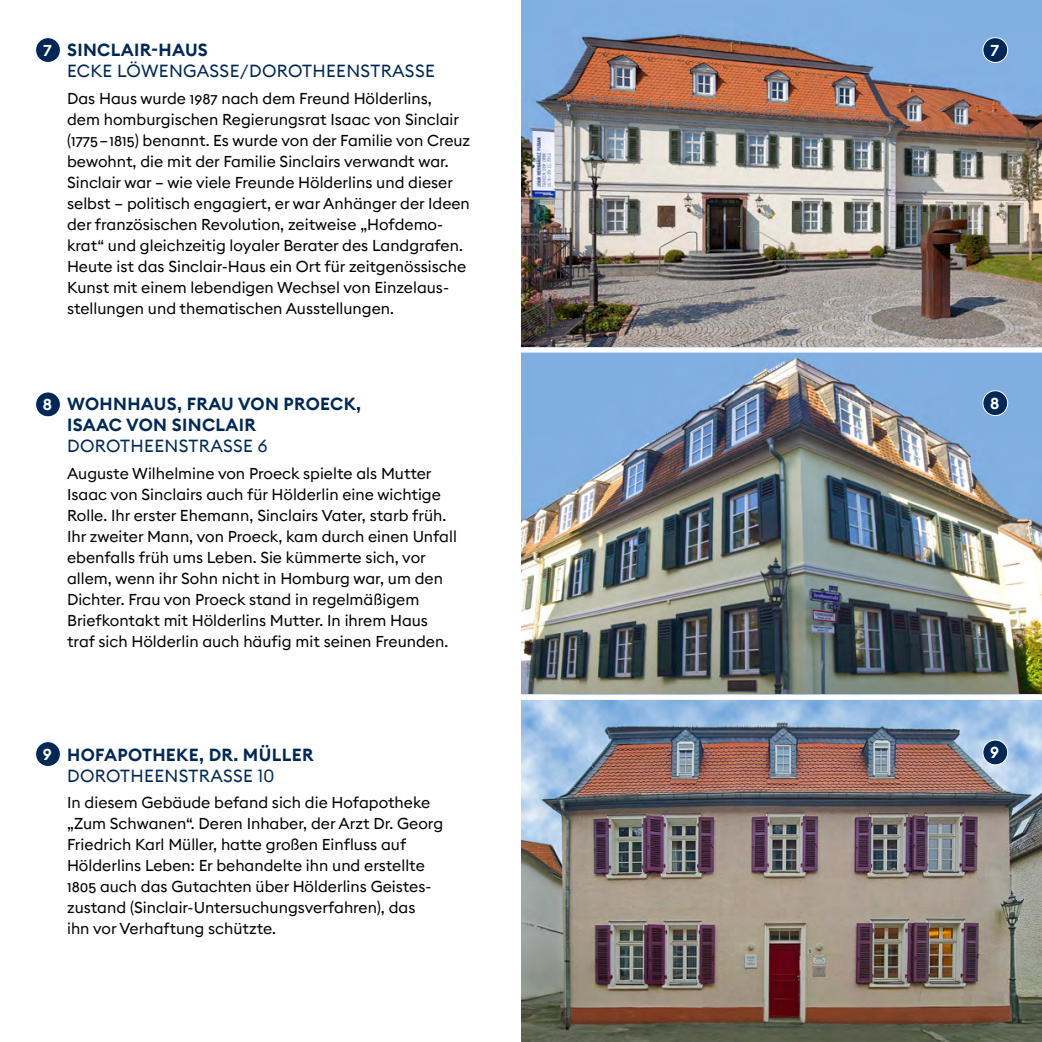
<style>
.page{position:relative;width:1042px;height:1042px;background:#fff}
.page>*{position:absolute;margin:0;border:0;box-sizing:border-box;transform-origin:0 0}
.t1{font:600 17.5px/21px "Euclid Square";letter-spacing:.02em;color:#002856}
.t2{font:17.5px "Euclid Square";letter-spacing:.02em;color:#002856}
.t3{font:15.75px/21px "Euclid Square";color:#000}
.t4{font:600 15.75px "Euclid Square";color:#fff}
</style>
<div class="page">
<img style="left:521px;top:0;width:521px;height:694px">
<img style="left:521px;top:700px;width:521px;height:342px">
<div style="left:521px;top:347px;width:521px;height:5px;background:#fff"></div>
<div style="left:983px;top:391px;width:24px;height:24px;background:#002856;border-radius:50%"></div>
<div style="left:982px;top:390px;width:26px;height:26px;border:1px solid #fff;border-radius:50%"></div>
<div style="left:983px;top:740px;width:24px;height:25px;background:#002856;border-radius:50%"></div>
<div style="left:982px;top:739px;width:26px;height:26px;border:1px solid #fff;border-radius:50%"></div>
<div style="left:983px;top:38px;width:24px;height:24px;background:#002856;border-radius:50%"></div>
<div style="left:982px;top:37px;width:26px;height:26px;border:1px solid #fff;border-radius:50%"></div>
<div style="left:36px;top:38px;width:24px;height:24px;background:#002856;border-radius:50%"></div>
<div style="left:35px;top:37px;width:26px;height:26px;border:1px solid #fff;border-radius:50%"></div>
<div style="left:36px;top:392px;width:24px;height:25px;background:#002856;border-radius:50%"></div>
<div style="left:35px;top:391px;width:26px;height:26px;border:1px solid #fff;border-radius:50%"></div>
<div style="left:36px;top:741px;width:24px;height:25px;background:#002856;border-radius:50%"></div>
<div style="left:35px;top:741px;width:26px;height:26px;border:1px solid #fff;border-radius:50%"></div>
<p class="t1" style="left:67px;top:40px;width:142px">SINCLAIR-HAUS</p>
<p class="t2" style="left:67px;top:60px;width:369px">ECKE LÖWENGASSE/DOROTHEENSTRASSE</p>
<p class="t3" style="left:67px;top:87px;width:405px">Das Haus wurde 1987 nach dem Freund Hölderlins,<br>dem homburgischen Regierungsrat Isaac von Sinclair (1775–1815) benannt. Es wurde von der Familie von Creuz bewohnt, die mit der Familie Sinclairs verwandt war.<br>Sinclair war – wie viele Freunde Hölderlins und dieser selbst – politisch engagiert, er war Anhänger der Ideen der französischen Revolution, zeitweise „Hofdemo&shy;krat“ und gleichzeitig loyaler Berater des Landgrafen.<br>Heute ist das Sinclair-Haus ein Ort für zeitgenössische Kunst mit einem lebendigen Wechsel von Einzelaus&shy;stellungen und thematischen Ausstellungen.</p>
<p class="t4" style="left:43px;top:40px;width:10px">7</p>
<p class="t4" style="left:990px;top:40px;width:10px">7</p>
<p class="t4" style="left:43px;top:395px;width:11px">8</p>
<p class="t1" style="left:67px;top:394px;width:295px">WOHNHAUS, FRAU VON PROECK,<br>ISAAC VON SINCLAIR</p>
<p class="t2" style="left:67px;top:435px;width:202px">DOROTHEENSTRASSE 6</p>
<p class="t3" style="left:67px;top:462px;width:391px">Auguste Wilhelmine von Proeck spielte als Mutter Isaac von Sinclairs auch für Hölderlin eine wichtige Rolle. Ihr erster Ehemann, Sinclairs Vater, starb früh.<br>Ihr zweiter Mann, von Proeck, kam durch einen Unfall ebenfalls früh ums Leben. Sie kümmerte sich, vor allem, wenn ihr Sohn nicht in Homburg war, um den Dichter. Frau von Proeck stand in regelmäßigem Briefkontakt mit Hölderlins Mutter. In ihrem Haus traf sich Hölderlin auch häufig mit seinen Freunden.</p>
<p class="t4" style="left:43px;top:744px;width:10px">9</p>
<p class="t1" style="left:67px;top:744px;width:248px">HOFAPOTHEKE, DR. MÜLLER</p>
<p class="t2" style="left:67px;top:764px;width:209px">DOROTHEENSTRASSE 10</p>
<p class="t3" style="left:67px;top:791px;width:377px">In diesem Gebäude befand sich die Hofapotheke „Zum Schwanen“. Deren Inhaber, der Arzt Dr. Georg Friedrich Karl Müller, hatte großen Einfluss auf Hölderlins Leben: Er behandelte ihn und erstellte 1805 auch das Gutachten über Hölderlins Geistes&shy;zustand (Sinclair-Untersuchungsverfahren), das<br>ihn vor Verhaftung schützte.</p>
<p class="t4" style="left:990px;top:393px;width:11px">8</p>
<p class="t4" style="left:990px;top:743px;width:10px">9</p>
</div>
